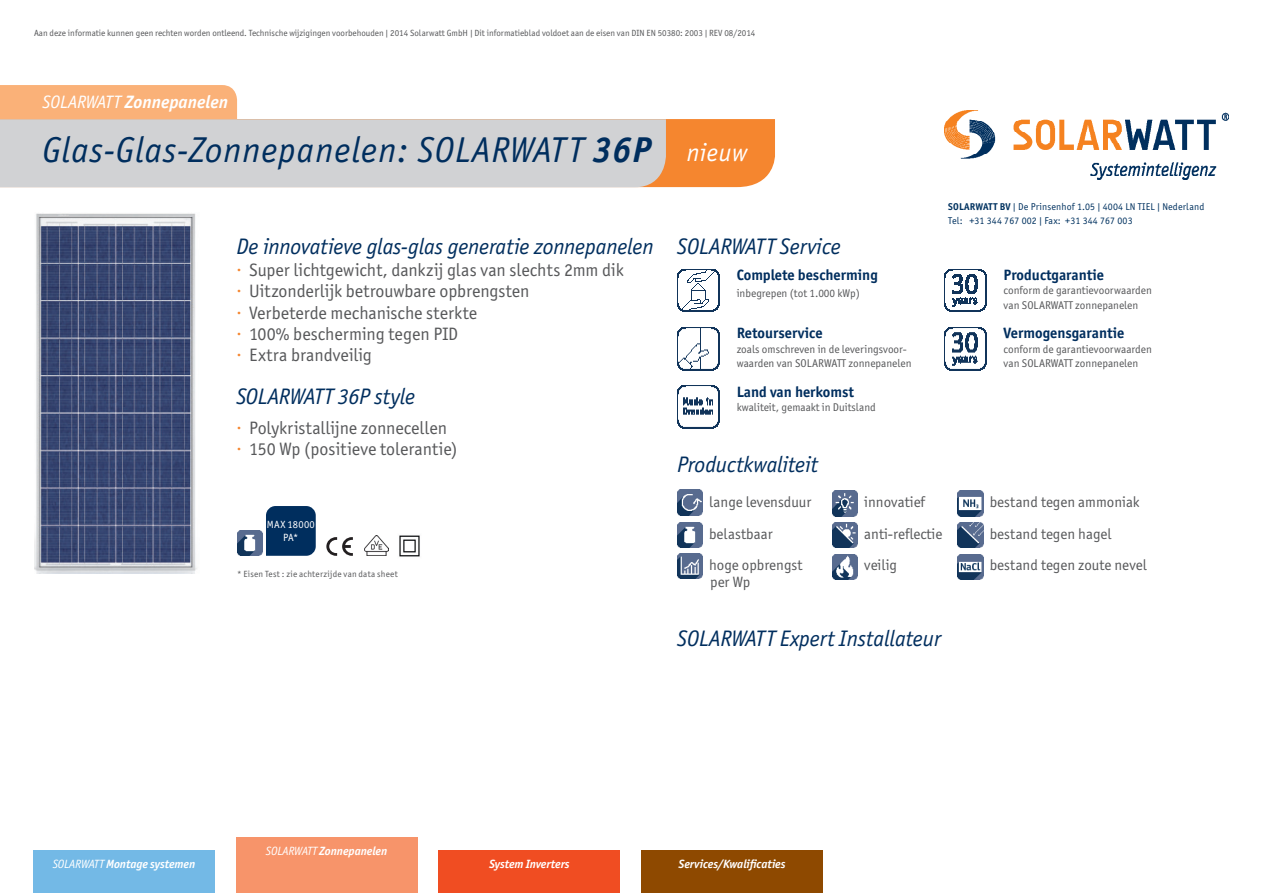
<style>
.page{position:relative;width:1263px;height:893px;background:#fff}
.page>*{position:absolute;margin:0;border:0;box-sizing:border-box;transform-origin:0 0}
.t1{font:italic 36px "Officina Sans ITC Pro";letter-spacing:.03em;color:#002e5e}
.t2{font:italic 25.5px "Officina Sans ITC Pro";letter-spacing:.02em;color:#fff}
.t3{font:italic 22.5px "Officina Sans ITC Pro";letter-spacing:-.005em;color:#002e5e}
.t4{font:18px/21.3px "Officina Sans ITC Pro";color:#57585a}
.t5{font:italic 700 18px "Officina Sans ITC Pro";color:#fff}
.t6{font:15px/31.5px "Officina Sans ITC Pro";color:#57585a}
.t7{font:700 15px "Officina Sans ITC Pro";color:#002e5e}
.t8{font:italic 700 12px "Officina Sans ITC Pro";letter-spacing:-.01em;color:#fff}
.t9{font:11.25px/14.2px "Officina Sans ITC Pro";color:#57585a}
.t10{font:10.5px/13.5px "Officina Sans ITC Pro";letter-spacing:.03em;color:#fff;text-align:center}
.t11{font:9.9px/13.8px "Officina Sans ITC Pro";letter-spacing:.015em;color:#003260}
.t12{font:9px "Officina Sans ITC Pro";color:#57585a}
.t13{font:9px "Officina Sans ITC Pro";letter-spacing:.03em;color:#57585a}
.s1{font-weight:400}
.s2{font-weight:700}
.s3{font-weight:700;color:#f5862f}
</style>
<div class="page">
<div style="left:666px;top:119px;width:109px;height:68px;background:#f5862f"></div>
<div style="left:0;top:85px;width:237px;height:34px;background:#fab178"></div>
<img style="left:364px;top:536px;width:25px;height:20px">
<img style="left:399px;top:535px;width:21px;height:22px">
<div style="left:266px;top:506px;width:50px;height:50px;background:#002e5e"></div>
<img style="left:237px;top:530px;width:26px;height:26px">
<svg style="left:326px;top:537px;width:27px;height:19px"></svg>
<img style="left:944px;top:110px;width:284px;height:69px">
<img style="left:34px;top:213px;width:163px;height:360px">
<div style="left:0;top:119px;width:666px;height:68px;background:#d1d2d4"></div>
<div style="left:236px;top:838px;width:181px;height:55px;background:#f7946a"></div>
<div style="left:439px;top:850px;width:181px;height:43px;background:#f04d22"></div>
<div style="left:641px;top:850px;width:182px;height:43px;background:#8e4900"></div>
<div style="left:33px;top:850px;width:182px;height:43px;background:#73b9e6"></div>
<img style="left:677px;top:269px;width:43px;height:43px">
<img style="left:677px;top:328px;width:43px;height:42px">
<img style="left:944px;top:269px;width:42px;height:43px">
<img style="left:944px;top:328px;width:42px;height:42px">
<img style="left:677px;top:386px;width:43px;height:42px">
<img style="left:677px;top:490px;width:26px;height:25px">
<img style="left:677px;top:522px;width:26px;height:26px">
<img style="left:677px;top:553px;width:26px;height:26px">
<img style="left:832px;top:490px;width:26px;height:26px">
<img style="left:832px;top:522px;width:26px;height:26px">
<img style="left:832px;top:554px;width:26px;height:26px">
<img style="left:958px;top:490px;width:25px;height:26px">
<img style="left:958px;top:522px;width:25px;height:26px">
<img style="left:958px;top:554px;width:25px;height:26px">
<p class="t12" style="left:34px;top:28px;width:723px">Aan deze informatie kunnen geen rechten worden ontleend. Technische wijzigingen voorbehouden | 2014 Solarwatt GmbH | Dit informatieblad voldoet aan de eisen van DIN EN 50380: 2003 | REV 08/2014</p>
<h3 class="t5" style="left:43px;top:91px;width:187px"><span class="s1">SOLARWATT</span> Zonnepanelen</h3>
<h1 class="t1" style="left:43px;top:129px;width:609px">Glas-Glas-Zonnepanelen: SOLARWATT <span class="s2">36P</span></h1>
<h3 class="t3" style="left:236px;top:234px;width:419px">De innovatieve glas-glas generatie zonnepanelen</h3>
<h3 class="t4" style="left:236px;top:259px;width:389px"><span class="s3">·</span> Super lichtgewicht, dankzij glas van slechts 2mm dik <span class="s3">·</span> Uitzonderlijk betrouwbare opbrengsten<br><span class="s3">·</span> Verbeterde mechanische sterkte<br><span class="s3">·</span> 100% bescherming tegen PID<br><span class="s3">·</span> Extra brandveilig</h3>
<h3 class="t3" style="left:236px;top:383px;width:180px">SOLARWATT 36P style</h3>
<h3 class="t4" style="left:236px;top:417px;width:223px"><span class="s3">·</span> Polykristallijne zonnecellen<br><span class="s3">·</span> 150 Wp (positieve tolerantie)</h3>
<p class="t10" style="left:267px;top:518px;width:50px">MAX 18000<br>PA*</p>
<p class="t13" style="left:237px;top:569px;width:162px">* Eisen Test : zie achterzijde van data sheet</p>
<h2 class="t2" style="left:687px;top:138px;width:62px">nieuw</h2>
<h3 class="t3" style="left:677px;top:234px;width:165px">SOLARWATT Service</h3>
<h3 class="t7" style="left:737px;top:266px;width:143px">Complete bescherming</h3>
<p class="t9" style="left:737px;top:286px;width:125px">inbegrepen (tot 1.000 kWp)</p>
<h3 class="t7" style="left:737px;top:324px;width:87px">Retourservice</h3>
<p class="t9" style="left:737px;top:342px;width:176px">zoals omschreven in de leveringsvoor&shy;waarden van SOLARWATT zonnepanelen</p>
<h3 class="t7" style="left:737px;top:382px;width:119px">Land van herkomst</h3>
<p class="t9" style="left:737px;top:400px;width:141px">kwaliteit, gemaakt in Duitsland</p>
<h3 class="t3" style="left:677px;top:452px;width:142px">Productkwaliteit</h3>
<p class="t11" style="left:948px;top:200px;width:258px"><span class="s2">SOLARWATT BV</span> | De Prinsenhof 1.05 | 4004 LN TIEL | Nederland<br>Tel: +31 344 767 002 | Fax: +31 344 767 003</p>
<h3 class="t7" style="left:1003px;top:266px;width:102px">Productgarantie</h3>
<p class="t9" style="left:1003px;top:283px;width:150px">conform de garantievoorwaarden van SOLARWATT zonnepanelen</p>
<h3 class="t7" style="left:1003px;top:324px;width:122px">Vermogensgarantie</h3>
<p class="t9" style="left:1003px;top:342px;width:150px">conform de garantievoorwaarden van SOLARWATT zonnepanelen</p>
<h3 class="t6" style="left:709px;top:486px;width:104px">lange levensduur belastbaar<br>hoge opbrengst</h3>
<h3 class="t6" style="left:864px;top:486px;width:79px">innovatief anti-reflectie veilig</h3>
<h3 class="t6" style="left:990px;top:486px;width:159px">bestand tegen ammoniak bestand tegen hagel bestand tegen zoute nevel</h3>
<h3 class="t6" style="left:710px;top:566px;width:42px">per Wp</h3>
<h3 class="t3" style="left:677px;top:625px;width:265px">SOLARWATT Expert Installateur</h3>
<p class="t8" style="left:266px;top:844px;width:123px"><span class="s1">SOLARWATT</span> Zonnepanelen</p>
<p class="t8" style="left:45px;top:856px;width:160px">Solarunterstütze Energiesyst me</p>
<p class="t8" style="left:461px;top:856px;width:139px"><span class="s1">SOLARWATT</span> Bauliche Systeme</p>
<p class="t8" style="left:53px;top:856px;width:144px"><span class="s1">SOLARWATT</span> Montage systemen</p>
<p class="t8" style="left:489px;top:856px;width:82px">System Inverters</p>
<p class="t8" style="left:678px;top:856px;width:109px">Services/Kwalificaties</p>
</div>
